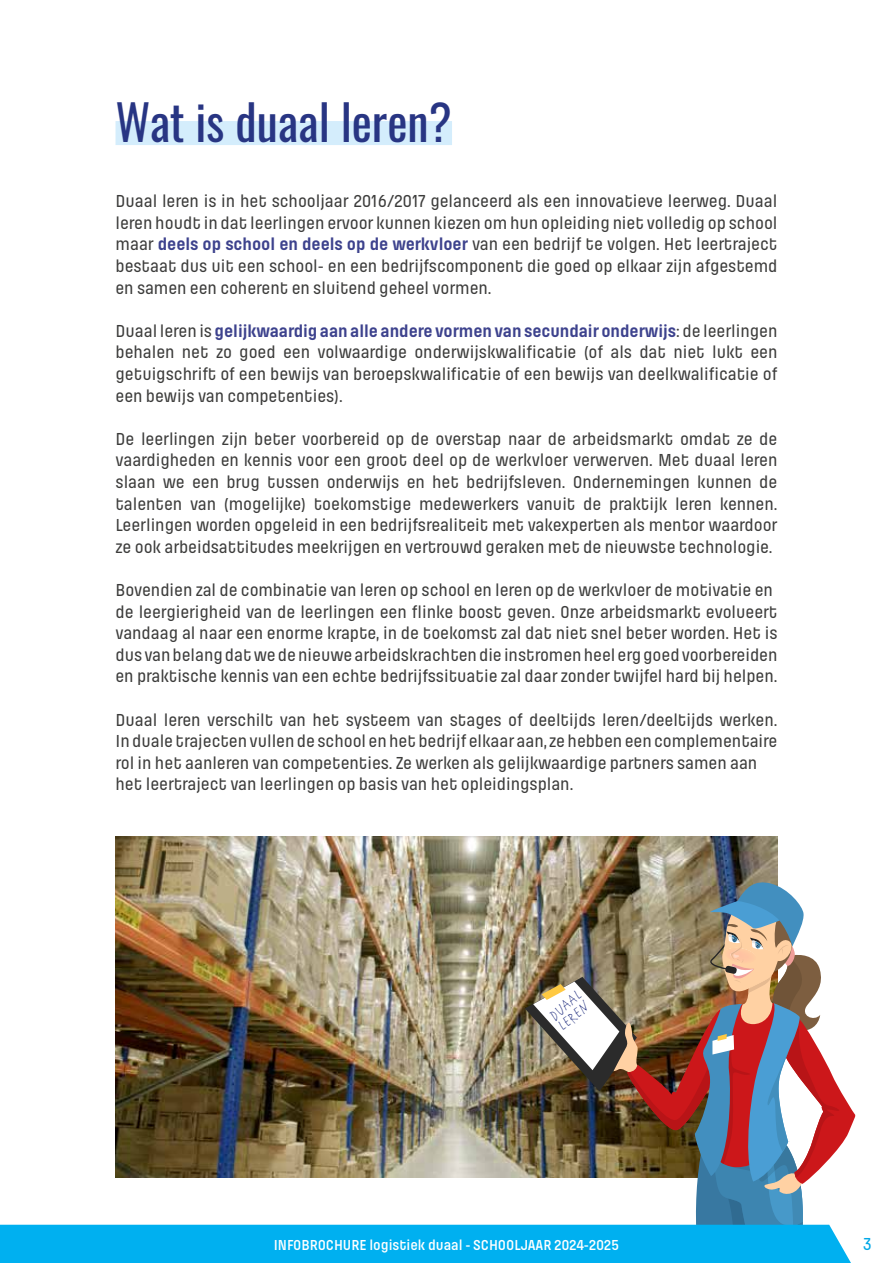
<style>
.page{position:relative;width:893px;height:1263px;background:#fff}
.page>*{position:absolute;margin:0;border:0;box-sizing:border-box;transform-origin:0 0}
.t1{font:48px "Oswald";color:#283583}
.t2{font:500 18px/21.6px "Pilcrow";letter-spacing:-.005em;color:#3c3c3b;text-align:justify}
.t3{font:500 18px "Pilcrow";color:#00a8e7}
.t4{font:600 15px "Pilcrow";color:#fff}
.t5{font:14.7px/13.4px "Giacometti Letter LT Pro";color:#283583}
.s1{font-weight:700;color:#3d428d}
</style>
<div class="page">
<img style="left:116px;top:836px;width:661px;height:43px">
<img style="left:0;top:879px;width:856px;height:384px">
<div style="left:116px;top:121px;width:336px;height:24px;background:#d4edfc"></div>
<h1 class="t1" style="left:116px;top:80px;width:338px">Wat is duaal leren?</h1>
<p class="t2" style="left:116px;top:191px;width:663px">Duaal leren is in het schooljaar 2016/2017 gelanceerd als een innovatieve leerweg. Duaal leren houdt in dat leerlingen ervoor kunnen kiezen om hun opleiding niet volledig op school maar <span class="s1">deels op school en deels op de werkvloer</span> van een bedrijf te volgen. Het leertraject bestaat dus uit een school- en een bedrijfscomponent die goed op elkaar zijn afgestemd en samen een coherent en sluitend geheel vormen.</p>
<p class="t2" style="left:116px;top:320px;width:663px">Duaal leren is <span class="s1">gelijkwaardig aan alle andere vormen van secundair onderwijs</span>: de leerlingen behalen net zo goed een volwaardige onderwijskwalificatie (of als dat niet lukt een getuigschrift of een bewijs van beroepskwalificatie of een bewijs van deelkwalificatie of een bewijs van competenties).</p>
<p class="t2" style="left:116px;top:428px;width:663px">De leerlingen zijn beter voorbereid op de overstap naar de arbeidsmarkt omdat ze de vaardigheden en kennis voor een groot deel op de werkvloer verwerven. Met duaal leren slaan we een brug tussen onderwijs en het bedrijfsleven. Ondernemingen kunnen de talenten van (mogelijke) toekomstige medewerkers vanuit de praktijk leren kennen.<br>Leerlingen worden opgeleid in een bedrijfsrealiteit met vakexperten als mentor waardoor ze ook arbeidsattitudes meekrijgen en vertrouwd geraken met de nieuwste technologie.</p>
<p class="t2" style="left:116px;top:580px;width:663px;text-align:left">Bovendien zal de combinatie van leren op school en leren op de werkvloer de motivatie en de leergierigheid van de leerlingen een flinke boost geven. Onze arbeidsmarkt evolueert vandaag al naar een enorme krapte, in de toekomst zal dat niet snel beter worden. Het is dus van belang dat we de nieuwe arbeidskrachten die instromen heel erg goed voorbereiden en praktische kennis van een echte bedrijfssituatie zal daar zonder twijfel hard bij helpen.</p>
<p class="t2" style="left:116px;top:709px;width:663px;text-align:left">Duaal leren verschilt van het systeem van stages of deeltijds leren/deeltijds werken.<br>In duale trajecten vullen de school en het bedrijf elkaar aan, ze hebben een complementaire rol in het aanleren van competenties. Ze werken als gelijkwaardige partners samen aan het leertraject van leerlingen op basis van het opleidingsplan.</p>
<p class="t5" style="left:547px;top:1012px;width:39px;rotate:-41deg">DUAAL<br>LEREN</p>
<p class="t4" style="left:274px;top:1237px;width:347px">INFOBROCHURE logistiek duaal - SCHOOLJAAR 2024-2025</p>
<p class="t3" style="left:863px;top:1234px;width:10px">3</p>
</div>
